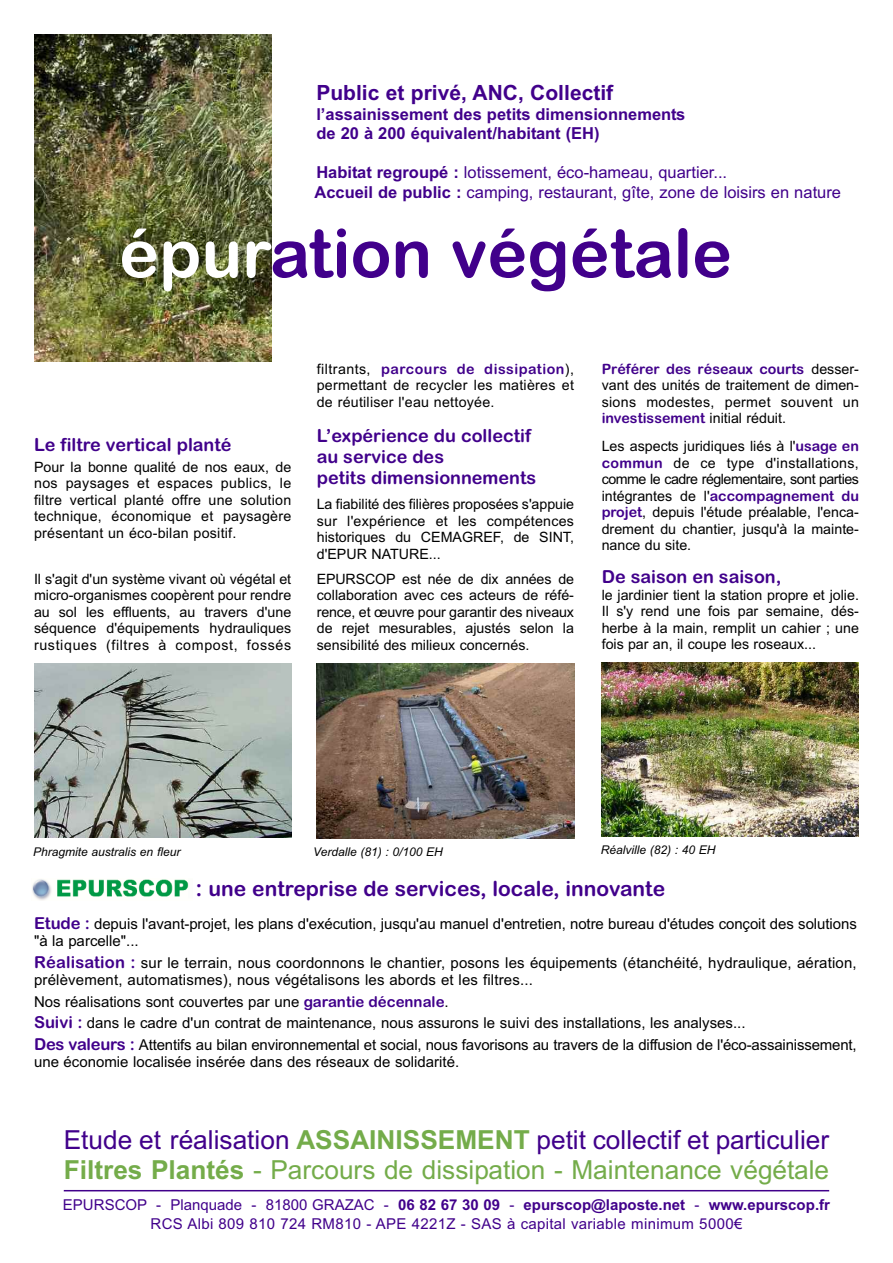
<style>
.page{position:relative;width:893px;height:1263px;background:#fff}
.page>*{position:absolute;margin:0;border:0;box-sizing:border-box;transform-origin:0 0}
.t1{font:67.5px "Arial Rounded MT Bold";color:#41008b}
.t2{font:26.25px/29.2px "Arial";color:#41008b}
.t3{font:21px "Arial Rounded MT Bold";color:#41008b}
.t4{font:700 21px "Arial";color:#41008b}
.t5{font:18px/21px "Arial Rounded MT Bold";color:#41008b}
.t6{font:16.5px/19.5px "Arial";color:#41008b}
.t7{font:700 16.5px/19.5px "Arial";color:#41008b}
.t8{font:15px/17.2px "Arial";color:#000}
.t9{font:15px/19.5px "Arial";letter-spacing:.02em;color:#41008b;text-align:center}
.t10{font:14.25px/16.5px "Arial";color:#000;text-align:justify}
.t11{font:14.25px "Arial Rounded MT Bold";color:#41008b}
.t12{font:14.25px "Arial Rounded MT Bold";letter-spacing:.035em;color:#41008b}
.t13{font:italic 12px "Arial";color:#000}
.s1{font-weight:700}
.s2{color:#fff}
.s3{font-family:"Arial";color:#000}
.s4{font-family:"Arial Rounded MT Bold";color:#41008b}
.s5{font-size:22.5px}
.s6{font-family:"Arial Rounded MT Bold";font-size:16.5px;color:#41008b}
.s7{font-weight:700;color:#74ac4a}
.s8{color:#74ac4a}
</style>
<div class="page">
<img style="left:602px;top:662px;width:257px;height:174px">
<img style="left:34px;top:663px;width:257px;height:175px">
<img style="left:317px;top:664px;width:257px;height:174px">
<img style="left:32px;top:879px;width:157px;height:21px">
<img style="left:34px;top:34px;width:238px;height:327px">
<hr style="left:64px;top:1190px;width:765px;height:1px;background:#41008b">
<h3 class="t4" style="left:316px;top:81px;width:298px">Public et privé, ANC, Collectif</h3>
<p class="t7" style="left:316px;top:104px;width:371px">l’assainissement des petits dimensionnements de 20 à 200 équivalent/habitant (EH)</p>
<p class="t6" style="left:314px;top:163px;width:528px"><span class="s1">Habitat regroupé :</span> lotissement, éco-hameau, quartier...<br><span class="s1">Accueil de public :</span> camping, restaurant, gîte, zone de loisirs en nature</p>
<h1 class="t1" style="left:119px;top:214px;width:615px"><span class="s2">épur</span>ation végétale</h1>
<p class="t5" style="left:34px;top:434px;width:199px">Le filtre vertical planté</p>
<p class="t10" style="left:34px;top:459px;width:259px">Pour la bonne qualité de nos eaux, de nos paysages et espaces publics, le filtre vertical planté offre une solution technique, économique et paysagère présentant un éco-bilan positif.</p>
<p class="t10" style="left:34px;top:570px;width:259px">Il s'agit d'un système vivant où végétal et micro-organismes coopèrent pour rendre au sol les effluents, au travers d'une séquence d'équipements hydrauliques rustiques (filtres à compost, fossés</p>
<p class="t12" style="left:317px;top:360px;width:259px"><span class="s3">filtrants,</span> parcours de dissipation<span class="s3">),</span></p>
<p class="t10" style="left:317px;top:377px;width:259px">permettant de recycler les matières et de réutiliser l'eau nettoyée.</p>
<p class="t5" style="left:317px;top:426px;width:221px">L’expérience du collectif au service des<br>petits dimensionnements</p>
<p class="t10" style="left:317px;top:496px;width:259px">La fiabilité des filières proposées s'appuie sur l'expérience et les compétences historiques du CEMAGREF, de SINT, d'EPUR NATURE...</p>
<p class="t10" style="left:317px;top:571px;width:259px">EPURSCOP est née de dix années de collaboration avec ces acteurs de réfé&shy;rence, et œuvre pour garantir des niveaux de rejet mesurables, ajustés selon la sensibilité des milieux concernés.</p>
<p class="t11" style="left:602px;top:360px;width:259px">Préférer des réseaux courts <span class="s3">desser-</span></p>
<p class="t10" style="left:602px;top:377px;width:259px">vant des unités de traitement de dimen&shy;sions modestes, permet souvent un</p>
<p class="t11" style="left:602px;top:410px;width:186px">investissement <span class="s3">initial réduit.</span></p>
<p class="t10" style="left:602px;top:438px;width:259px">Les aspects juridiques liés à l'<span class="s4">usage en commun</span> de ce type d'installations, comme le cadre réglementaire, sont parties</p>
<p class="t11" style="left:602px;top:487px;width:259px"><span class="s3">intégrantes de l'</span>accompagnement du</p>
<p class="t10" style="left:602px;top:504px;width:259px"><span class="s4">projet</span>, depuis l'étude préalable, l'enca&shy;drement du chantier, jusqu'à la mainte&shy;nance du site.</p>
<p class="t5" style="left:602px;top:567px;width:181px">De saison en saison,</p>
<p class="t10" style="left:602px;top:587px;width:259px">le jardinier tient la station propre et jolie.<br>Il s'y rend une fois par semaine, dés&shy;herbe à la main, remplit un cahier ; une fois par an, il coupe les roseaux...</p>
<p class="t13" style="left:33px;top:845px;width:149px">Phragmite australis en fleur</p>
<p class="t13" style="left:313px;top:845px;width:131px">Verdalle (81) : 0/100 EH</p>
<p class="t13" style="left:601px;top:843px;width:116px">Réalville (82) : 40 EH</p>
<h3 class="t3" style="left:195px;top:876px;width:471px"><span class="s5">:</span> une entreprise de services, locale, innovante</h3>
<p class="t8" style="left:34px;top:915px;width:824px"><span class="s6">Etude :</span> depuis l'avant-projet, les plans d'exécution, jusqu'au manuel d'entretien, notre bureau d'études conçoit des solutions "à la parcelle"...</p>
<p class="t8" style="left:34px;top:954px;width:824px"><span class="s6">Réalisation :</span> sur le terrain, nous coordonnons le chantier, posons les équipements (étanchéité, hydraulique, aération, prélèvement, automatismes), nous végétalisons les abords et les filtres...</p>
<p class="t8" style="left:34px;top:991px;width:824px;line-height:21.5px">Nos réalisations sont couvertes par une <span class="s4">garantie décennale</span>.<br><span class="s6">Suivi :</span> dans le cadre d'un contrat de maintenance, nous assurons le suivi des installations, les analyses...<br><span class="s6">Des valeurs :</span> Attentifs au bilan environnemental et social, nous favorisons au travers de la diffusion de l'éco-assainissement,</p>
<p class="t8" style="left:34px;top:1053px;width:427px">une économie localisée insérée dans des réseaux de solidarité.</p>
<h2 class="t2" style="left:64px;top:1126px;width:767px">Etude et réalisation <span class="s7">ASSAINISSEMENT</span> petit collectif et particulier<br><span class="s7">Filtres Plantés</span> <span class="s8">- Parcours de dissipation - Maintenance végétale</span></h2>
<p class="t9" style="left:63px;top:1195px;width:769px">EPURSCOP - Planquade - 81800 GRAZAC - <span class="s1">06 82 67 30 09</span> - <span class="s1">epurscop@laposte.net</span> - <span class="s1">www.epurscop.fr<br></span>RCS Albi 809 810 724 RM810 - APE 4221Z - SAS à capital variable minimum 5000€</p>
</div>
